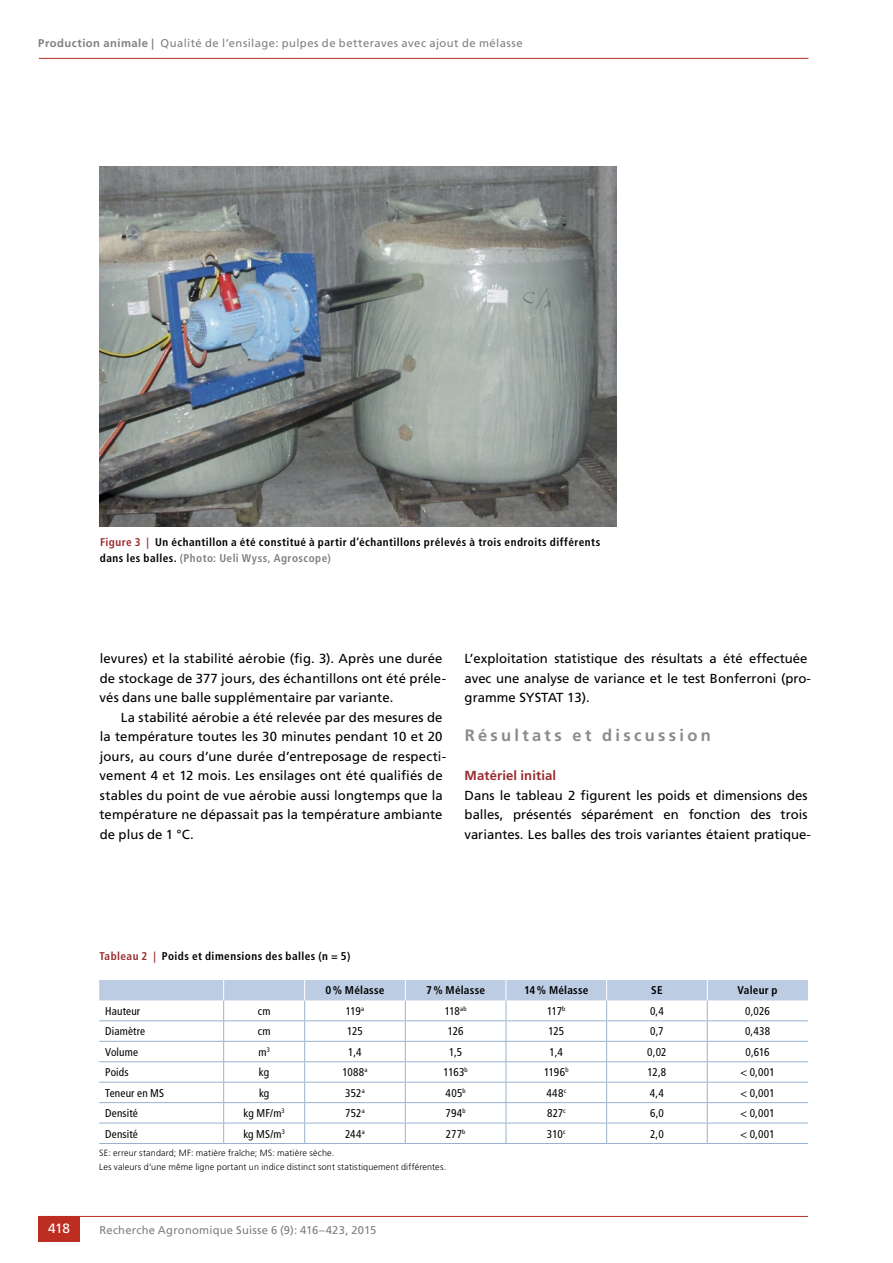
<style>
.page{position:relative;width:893px;height:1263px;background:#fff}
.page>*{position:absolute;margin:0;border:0;box-sizing:border-box;transform-origin:0 0}
.t1{font:700 16.5px "Frutiger LT Std";letter-spacing:.2em;color:#8b8b8b}
.t2{font:13.5px "Frutiger LT Std";color:#fff}
.t3{font:13.2px/19.5px "Frutiger LT Std";letter-spacing:.005em;color:#000}
.t4{font:700 13.2px "Frutiger LT Std";letter-spacing:.01em;color:#9a2b2f}
.t5{font:condensed 11.25px "Frutiger LT Std";letter-spacing:.01em;color:#000}
.t6{font:700 condensed 11.25px/16.5px "Frutiger LT Std";letter-spacing:.04em;color:#000}
.t7{font:11.25px "Frutiger LT Std";letter-spacing:.035em;color:#808080}
.t8{font:700 condensed 11.25px "Frutiger LT Std";letter-spacing:.02em;color:#000}
.t9{font:300 9px/13.5px "Frutiger LT Std";letter-spacing:.015em;color:#000}
.s1{font-weight:700}
.s2{color:#9a2b2f}
.s3{color:#808080}
</style>
<div class="page">
<hr style="left:39px;top:58px;width:769px;height:1px;background:#bd2d21">
<hr style="left:38px;top:1216px;width:770px;height:1px;background:#bd2d21">
<div style="left:38px;top:1216px;width:42px;height:26px;background:#bd2d21"></div>
<img style="left:99px;top:167px;width:518px;height:359px">
<hr style="left:99px;top:1143px;width:125px;height:1px;background:#98b2cf">
<hr style="left:224px;top:1143px;width:81px;height:1px;background:#98b2cf">
<hr style="left:305px;top:1143px;width:100px;height:1px;background:#98b2cf">
<hr style="left:405px;top:1143px;width:101px;height:1px;background:#98b2cf">
<hr style="left:506px;top:1143px;width:101px;height:1px;background:#98b2cf">
<hr style="left:607px;top:1143px;width:100px;height:1px;background:#98b2cf">
<hr style="left:707px;top:1143px;width:101px;height:1px;background:#98b2cf">
<svg style="left:99px;top:980px;width:709px;height:163px"></svg>
<p class="t7" style="left:38px;top:36px;width:486px"><span class="s1">Production animale |</span> Qualité de l’ensilage: pulpes de betteraves avec ajout de mélasse</p>
<p class="t6" style="left:100px;top:533px;width:502px"><span class="s2">Figure 3 |</span> Un échantillon a été constitué à partir d’échantillons prélevés à trois endroits différents dans les balles. <span class="s3">(Photo: Ueli Wyss, Agroscope)</span></p>
<p class="t3" style="left:100px;top:649px;width:348px">levures) et la stabilité aérobie (fig. 3). Après une durée de stockage de 377 jours, des échantillons ont été préle&shy;vés dans une balle supplémentaire par variante.</p>
<p class="t3" style="left:99px;top:707px;width:348px;text-indent:21px">La stabilité aérobie a été relevée par des mesures de la température toutes les 30 minutes pendant 10 et 20 jours, au cours d’une durée d’entreposage de respecti&shy;vement 4 et 12 mois. Les ensilages ont été qualifiés de stables du point de vue aérobie aussi longtemps que la température ne dépassait pas la température ambiante de plus de 1 °C.</p>
<p class="t3" style="left:464px;top:649px;width:348px">L’exploitation statistique des résultats a été effectuée avec une analyse de variance et le test Bonferroni (pro&shy;gramme SYSTAT 13).</p>
<p class="t1" style="left:465px;top:726px;width:248px">Résultats et discussion</p>
<p class="t4" style="left:465px;top:768px;width:93px">Matériel initial</p>
<p class="t3" style="left:464px;top:785px;width:348px">Dans le tableau 2 figurent les poids et dimensions des balles, présentés séparément en fonction des trois variantes. Les balles des trois variantes étaient pratique-</p>
<p class="t6" style="left:99px;top:947px;width:252px"><span class="s2">Tableau 2 |</span> Poids et dimensions des balles (n = 5)</p>
<p class="t8" style="left:326px;top:984px;width:60px">0% Mélasse</p>
<p class="t8" style="left:426px;top:984px;width:60px">7% Mélasse</p>
<p class="t8" style="left:524px;top:984px;width:66px">14% Mélasse</p>
<p class="t6" style="left:651px;top:982px;width:13px">SE</p>
<p class="t6" style="left:738px;top:982px;width:42px">Valeur p</p>
<p class="t2" style="left:48px;top:1221px;width:24px">418</p>
<p class="t5" style="left:105px;top:1004px;width:37px">Hauteur</p>
<p class="t5" style="left:258px;top:1004px;width:14px">cm</p>
<p class="t5" style="left:346px;top:1004px;width:20px">119<sup>a</sup></p>
<p class="t5" style="left:445px;top:1004px;width:23px">118<sup>ab</sup></p>
<p class="t5" style="left:547px;top:1004px;width:20px">117<sup>b</sup></p>
<p class="t5" style="left:650px;top:1004px;width:15px">0,4</p>
<p class="t5" style="left:745px;top:1004px;width:26px">0,026</p>
<p class="t5" style="left:105px;top:1025px;width:42px">Diamètre</p>
<p class="t5" style="left:258px;top:1025px;width:14px">cm</p>
<p class="t5" style="left:347px;top:1025px;width:17px">125</p>
<p class="t5" style="left:448px;top:1025px;width:17px">126</p>
<p class="t5" style="left:548px;top:1025px;width:17px">125</p>
<p class="t5" style="left:650px;top:1025px;width:15px">0,7</p>
<p class="t5" style="left:745px;top:1025px;width:27px">0,438</p>
<p class="t5" style="left:105px;top:1045px;width:34px">Volume</p>
<p class="t5" style="left:258px;top:1045px;width:13px">m<sup>3</sup></p>
<p class="t5" style="left:348px;top:1045px;width:15px">1,4</p>
<p class="t5" style="left:449px;top:1045px;width:15px">1,5</p>
<p class="t5" style="left:550px;top:1045px;width:15px">1,4</p>
<p class="t5" style="left:647px;top:1045px;width:21px">0,02</p>
<p class="t5" style="left:745px;top:1045px;width:26px">0,616</p>
<p class="t5" style="left:105px;top:1066px;width:25px">Poids</p>
<p class="t5" style="left:259px;top:1066px;width:12px">kg</p>
<p class="t5" style="left:342px;top:1066px;width:27px">1088<sup>a</sup></p>
<p class="t5" style="left:444px;top:1066px;width:26px">1163<sup>b</sup></p>
<p class="t5" style="left:544px;top:1066px;width:26px">1196<sup>b</sup></p>
<p class="t5" style="left:648px;top:1066px;width:20px">12,8</p>
<p class="t5" style="left:740px;top:1066px;width:36px">&lt; 0,001</p>
<p class="t5" style="left:105px;top:1086px;width:61px">Teneur en MS</p>
<p class="t5" style="left:259px;top:1086px;width:12px">kg</p>
<p class="t5" style="left:345px;top:1086px;width:21px">352<sup>a</sup></p>
<p class="t5" style="left:446px;top:1086px;width:22px">405<sup>b</sup></p>
<p class="t5" style="left:546px;top:1086px;width:21px">448<sup>c</sup></p>
<p class="t5" style="left:650px;top:1086px;width:15px">4,4</p>
<p class="t5" style="left:740px;top:1086px;width:36px">&lt; 0,001</p>
<p class="t5" style="left:105px;top:1106px;width:34px">Densité</p>
<p class="t5" style="left:244px;top:1106px;width:43px">kg MF/m<sup>3</sup></p>
<p class="t5" style="left:345px;top:1106px;width:21px">752<sup>a</sup></p>
<p class="t5" style="left:446px;top:1106px;width:22px">794<sup>b</sup></p>
<p class="t5" style="left:547px;top:1106px;width:20px">827<sup>c</sup></p>
<p class="t5" style="left:650px;top:1106px;width:15px">6,0</p>
<p class="t5" style="left:740px;top:1106px;width:36px">&lt; 0,001</p>
<p class="t5" style="left:105px;top:1127px;width:34px">Densité</p>
<p class="t5" style="left:243px;top:1127px;width:43px">kg MS/m<sup>3</sup></p>
<p class="t5" style="left:345px;top:1127px;width:21px">244<sup>a</sup></p>
<p class="t5" style="left:446px;top:1127px;width:21px">277<sup>b</sup></p>
<p class="t5" style="left:547px;top:1127px;width:20px">310<sup>c</sup></p>
<p class="t5" style="left:650px;top:1127px;width:15px">2,0</p>
<p class="t5" style="left:740px;top:1127px;width:36px">&lt; 0,001</p>
<p class="t9" style="left:99px;top:1146px;width:348px">SE: erreur standard; MF: matière fraîche; MS: matière sèche.<br>Les valeurs d’une même ligne portant un indice distinct sont statistiquement différentes.</p>
<p class="t7" style="left:100px;top:1223px;width:278px">Recherche Agronomique Suisse 6 (9): 416–423, 2015</p>
</div>
